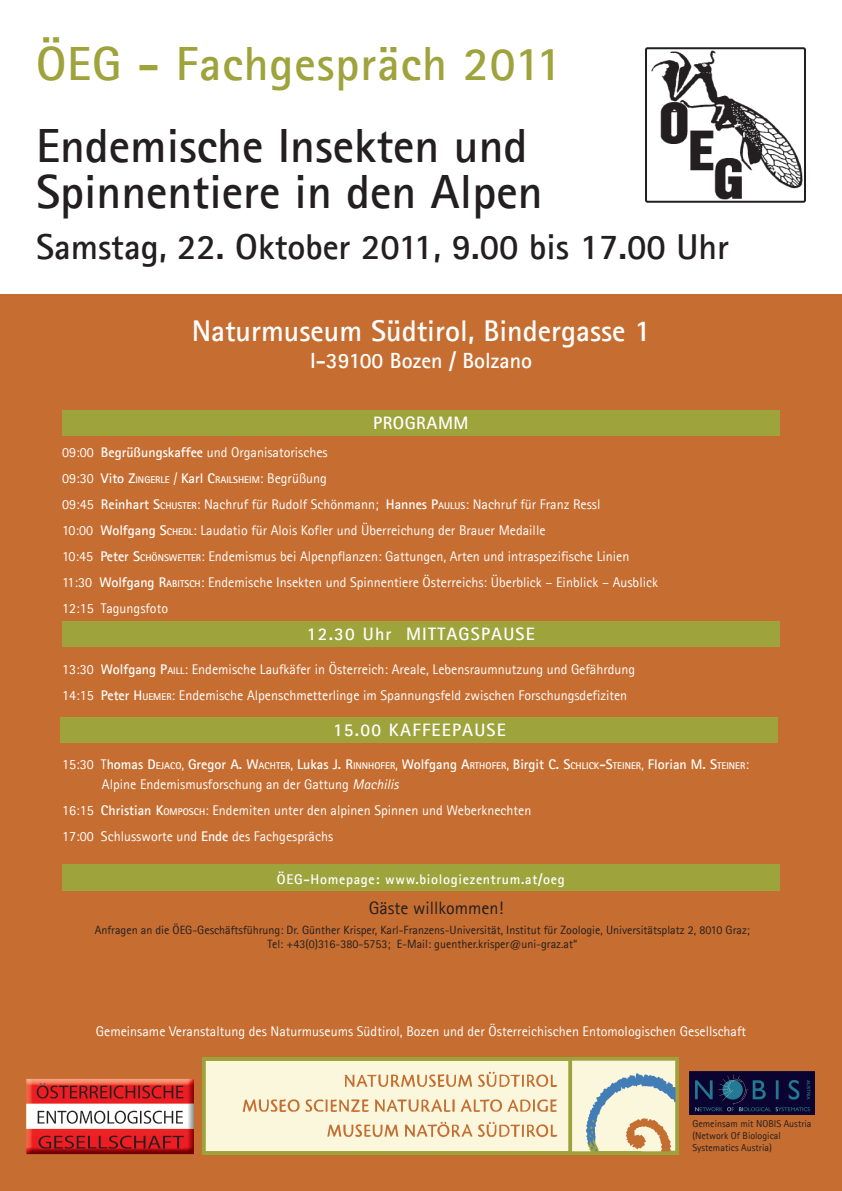
<style>
.page{position:relative;width:842px;height:1191px;background:#fff}
.page>*{position:absolute;margin:0;border:0;box-sizing:border-box;transform-origin:0 0}
.t1{font:700 48px/45.6px "Agfa Rotis Sans Serif";color:#231f20}
.t2{font:700 48px "Agfa Rotis Sans Serif";letter-spacing:.02em;color:#9ea33c}
.t3{font:700 36px "Agfa Rotis Sans Serif";color:#231f20}
.t4{font:700 30px "Agfa Rotis Sans Serif";color:#fff}
.t5{font:700 22px "Agfa Rotis Sans Serif";color:#fff}
.t6{font:700 18px "Agfa Rotis Sans Serif";letter-spacing:.07em;color:#fff}
.t7{font:18px "Agfa Rotis Sans Serif";color:#231f20}
.t8{font:700 18px "Agfa Rotis Sans Serif";letter-spacing:.03em;color:#fff}
.t9{font:14px/26px "Agfa Rotis Sans Serif";color:#fff}
.t10{font:700 14px "Agfa Rotis Sans Serif";letter-spacing:.05em;color:#fff}
.t11{font:12px/14.4px "Agfa Rotis Sans Serif";color:#231f20;text-align:center}
.t12{font:10px/12px "Agfa Rotis Sans Serif";color:#231f20}
.s1{font-weight:700}
.s2{font-weight:700;font-size:9.8px}
.s3{font-style:italic}
</style>
<div class="page">
<div style="left:0;top:295px;width:842px;height:896px;background:#c66d31"></div>
<svg style="left:645px;top:47px;width:161px;height:156px"></svg>
<div style="left:62px;top:410px;width:718px;height:25px;background:#9ea33c"></div>
<div style="left:62px;top:621px;width:718px;height:25px;background:#9ea33c"></div>
<div style="left:61px;top:717px;width:717px;height:25px;background:#9ea33c"></div>
<img style="left:690px;top:1071px;width:125px;height:44px">
<img style="left:202px;top:1057px;width:476px;height:98px">
<img style="left:26px;top:1079px;width:168px;height:75px">
<img style="left:37px;top:1082px;width:147px;height:16px">
<img style="left:38px;top:1110px;width:145px;height:13px">
<img style="left:38px;top:1135px;width:146px;height:13px">
<div style="left:62px;top:864px;width:718px;height:26px;background:#9ea33c"></div>
<h1 class="t2" style="left:36px;top:34px;width:527px">ÖEG - Fachgespräch 2011</h1>
<h1 class="t1" style="left:36px;top:122px;width:508px">Endemische Insekten und<br>Spinnentiere in den Alpen</h1>
<h2 class="t3" style="left:36px;top:223px;width:695px">Samstag, 22. Oktober 2011, 9.00 bis 17.00 Uhr</h2>
<h3 class="t4" style="left:192px;top:312px;width:460px">Naturmuseum Südtirol, Bindergasse 1</h3>
<h3 class="t5" style="left:310px;top:346px;width:224px">I-39100 Bozen / Bolzano</h3>
<p class="t8" style="left:373px;top:411px;width:97px">PROGRAMM</p>
<p class="t9" style="left:62px;top:439px;width:597px">09:00 <span class="s1">Begrüßungskaffee</span> und Organisatorisches<br>09:30 <span class="s1">Vito</span> <span class="s1">Z</span><span class="s2">INGERLE</span> / <span class="s1">Karl</span> <span class="s1">C</span><span class="s2">RAILSHEIM</span>: Begrüßung<br>09:45 <span class="s1">Reinhart</span> <span class="s1">S</span><span class="s2">CHUSTER</span>: Nachruf für Rudolf Schönmann; <span class="s1">Hannes</span> <span class="s1">P</span><span class="s2">AULUS</span>: Nachruf für Franz Ressl<br>10:00 <span class="s1">Wolfgang</span> <span class="s1">S</span><span class="s2">CHEDL</span>: Laudatio für Alois Kofler und Überreichung der Brauer Medaille<br>10:45 <span class="s1">Peter</span> <span class="s1">S</span><span class="s2">CHÖNSWETTER</span>: Endemismus bei Alpenpflanzen: Gattungen, Arten und intraspezifische Linien 11:30 <span class="s1">Wolfgang</span> <span class="s1">R</span><span class="s2">ABITSCH</span>: Endemische Insekten und Spinnentiere Österreichs: Überblick – Einblick – Ausblick 12:15 Tagungsfoto</p>
<p class="t6" style="left:307px;top:623px;width:229px">12.30 Uhr MITTAGSPAUSE</p>
<p class="t9" style="left:62px;top:656px;width:575px">13:30 <span class="s1">Wolfgang</span> <span class="s1">P</span><span class="s2">AILL</span>: Endemische Laufkäfer in Österreich: Areale, Lebensraumnutzung und Gefährdung<br>14:15 <span class="s1">Peter</span> <span class="s1">H</span><span class="s2">UEMER</span>: Endemische Alpenschmetterlinge im Spannungsfeld zwischen Forschungsdefiziten</p>
<p class="t6" style="left:333px;top:718px;width:174px">15.00 KAFFEEPAUSE</p>
<p class="t9" style="left:102px;top:753px;width:649px;line-height:20px;text-indent:-40px">15:30 T<span class="s1">homas</span> <span class="s1">D</span><span class="s2">EJACO</span>, <span class="s1">Gregor A.</span> <span class="s1">W</span><span class="s2">ACHTER</span>, <span class="s1">Lukas J.</span> <span class="s1">R</span><span class="s2">INNHOFER</span>, <span class="s1">Wolfgang</span> <span class="s1">A</span><span class="s2">RTHOFER</span>, <span class="s1">Birgit C.</span> <span class="s1">S</span><span class="s2">CHLICK</span><span class="s1">-S</span><span class="s2">TEINER</span>, <span class="s1">Florian M.</span> <span class="s1">S</span><span class="s2">TEINER</span>:<br>Alpine Endemismusforschung an der Gattung <span class="s3">Machilis</span></p>
<p class="t9" style="left:62px;top:796px;width:471px">16:15 <span class="s1">Christian</span> <span class="s1">K</span><span class="s2">OMPOSCH</span>: Endemiten unter den alpinen Spinnen und Weberknechten<br>17:00 Schlussworte und <span class="s1">Ende</span> des Fachgesprächs</p>
<p class="t10" style="left:277px;top:870px;width:289px">ÖEG-Homepage: www.biologiezentrum.at/oeg</p>
<p class="t7" style="left:369px;top:897px;width:136px">Gäste willkommen!</p>
<p class="t11" style="left:95px;top:922px;width:657px">Anfragen an die ÖEG-Geschäftsführung: Dr. Günther Krisper, Karl-Franzens-Universität, Institut für Zoologie, Universitätsplatz 2, 8010 Graz;<br>Tel: +43(0)316-380-5753; E-Mail: guenther.krisper@uni-graz.at“</p>
<p class="t9" style="left:96px;top:1018px;width:652px">Gemeinsame Veranstaltung des Naturmuseums Südtirol, Bozen und der Österreichischen Entomologischen Gesellschaft</p>
<p class="t12" style="left:692px;top:1117px;width:121px">Gemeinsam mit NOBIS Austria (Network Of Biological<br>Systematics Austria)</p>
</div>
